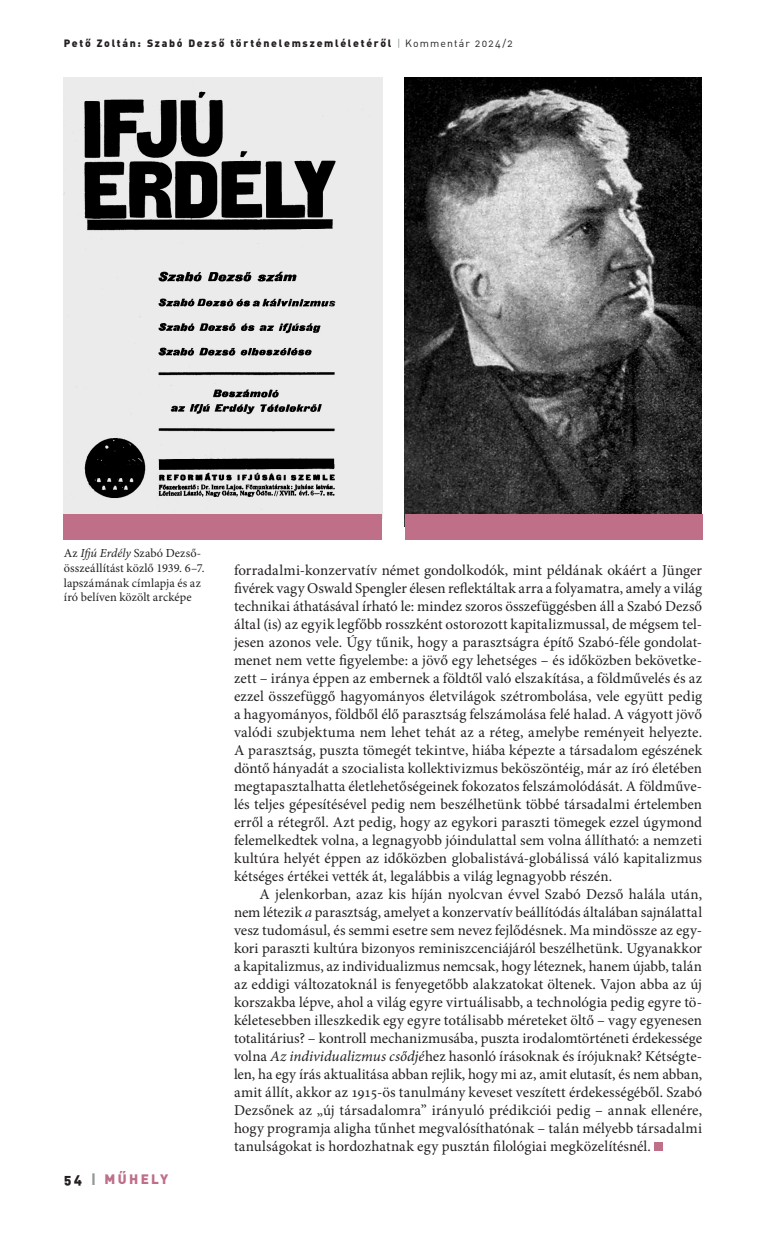
<style>
.page{position:relative;width:766px;height:1234px;background:#fff}
.page>*{position:absolute;margin:0;border:0;box-sizing:border-box;transform-origin:0 0}
._9_-_kenyér_2_---_10_pt{font:15px/18px "Minion Pro";letter-spacing:.005em;color:#231f20;text-align:justify}
.t1{font:13.5px "DIN Alt Blk PFL";letter-spacing:.2em;color:#bf6f88}
._1000_-_képaláírás{font:12.3px/14.7px "Minion Pro";letter-spacing:.005em;color:#231f20}
.t2{font:10.5px "DIN Alt Blk PFL";letter-spacing:.175em;color:#231f20}
.s1{font-family:"DIN Alt PFL";color:#939598}
.s2{font-family:"DIN Alt PFL"}
.s3{font-style:italic}
.s4{color:#231f20}
.s5{color:#939598}
</style>
<div class="page">
<div style="left:654px;top:1142px;width:8px;height:8px;background:#bf6f88"></div>
<img style="left:64px;top:77px;width:318px;height:437px">
<img style="left:404px;top:77px;width:297px;height:449px">
<div style="left:64px;top:514px;width:318px;height:25px;background:#bf6f88"></div>
<div style="left:405px;top:514px;width:297px;height:25px;background:#bf6f88"></div>
<p class="t2" style="left:64px;top:36px;width:450px">Pető Zoltán: Szabó Dezső történelemszemléletéről <span class="s1">|</span> <span class="s2">Kommentár 2024/2</span></p>
<p class="_1000_-_képaláírás" style="left:64px;top:545px;width:142px">Az <span class="s3">Ifjú Erdély</span> Szabó Dezső&shy;összeállítást közlő 1939. 6–7. lapszámának címlapja és az író belíven közölt arcképe</p>
<p class="t1" style="left:64px;top:1169px;width:106px"><span class="s4">54</span> <span class="s5">|</span> MŰHELY</p>
<p class="_9_-_kenyér_2_---_10_pt" style="left:234px;top:561px;width:469px">forradalmi-konzervatív német gondolkodók, mint példának okáért a Jünger fivérek vagy Oswald Spengler élesen reflektáltak arra a folyamatra, amely a világ technikai áthatásával írható le: mindez szoros összefüggésben áll a Szabó Dezső által (is) az egyik legfőbb rosszként ostorozott kapitalizmussal, de mégsem tel&shy;jesen azonos vele. Úgy tűnik, hogy a parasztságra építő Szabó-féle gondolat&shy;menet nem vette figyelembe: a jövő egy lehetséges – és időközben bekövetke&shy;zett – iránya éppen az embernek a földtől való elszakítása, a földművelés és az ezzel összefüggő hagyományos életvilágok szétrombolása, vele együtt pedig a hagyományos, földből élő parasztság felszámolása felé halad. A vágyott jövő valódi szubjektuma nem lehet tehát az a réteg, amelybe reményeit helyezte.<br>A parasztság, puszta tömegét tekintve, hiába képezte a társadalom egészének döntő hányadát a szocialista kollektivizmus beköszöntéig, már az író életében megtapasztalhatta életlehetőségeinek fokozatos felszámolódását. A földműve&shy;lés teljes gépesítésével pedig nem beszélhetünk többé társadalmi értelemben erről a rétegről. Azt pedig, hogy az egykori paraszti tömegek ezzel úgymond felemelkedtek volna, a legnagyobb jóindulattal sem volna állítható: a nemzeti kultúra helyét éppen az időközben globalistává-globálissá váló kapitalizmus kétséges értékei vették át, legalábbis a világ legnagyobb részén.</p>
<p class="_9_-_kenyér_2_---_10_pt" style="left:234px;top:885px;width:470px;text-indent:26px">A jelenkorban, azaz kis híján nyolcvan évvel Szabó Dezső halála után, nem létezik <span class="s3">a</span> parasztság, amelyet a konzervatív beállítódás általában sajnálattal vesz tudomásul, és semmi esetre sem nevez fejlődésnek. Ma mindössze az egy&shy;kori paraszti kultúra bizonyos reminiszcenciájáról beszélhetünk. Ugyanakkor a kapitalizmus, az individualizmus nemcsak, hogy léteznek, hanem újabb, talán az eddigi változatoknál is fenyegetőbb alakzatokat öltenek. Vajon abba az új korszakba lépve, ahol a világ egyre virtuálisabb, a technológia pedig egyre tö&shy;kéletesebben illeszkedik egy egyre totálisabb méreteket öltő – vagy egyenesen totalitárius? – kontroll mechanizmusába, puszta irodalomtörténeti érdekessége volna <span class="s3">Az individualizmus csődjé</span>hez hasonló írásoknak és írójuknak? Kétségte&shy;len, ha egy írás aktualitása abban rejlik, hogy mi az, amit elutasít, és nem abban, amit állít, akkor az 1915-ös tanulmány keveset veszített érdekességéből. Szabó Dezsőnek az „új társadalomra” irányuló prédikciói pedig – annak ellenére, hogy programja aligha tűnhet megvalósíthatónak – talán mélyebb társadalmi tanulságokat is hordozhatnak egy pusztán filológiai megközelítésnél.</p>
</div>
